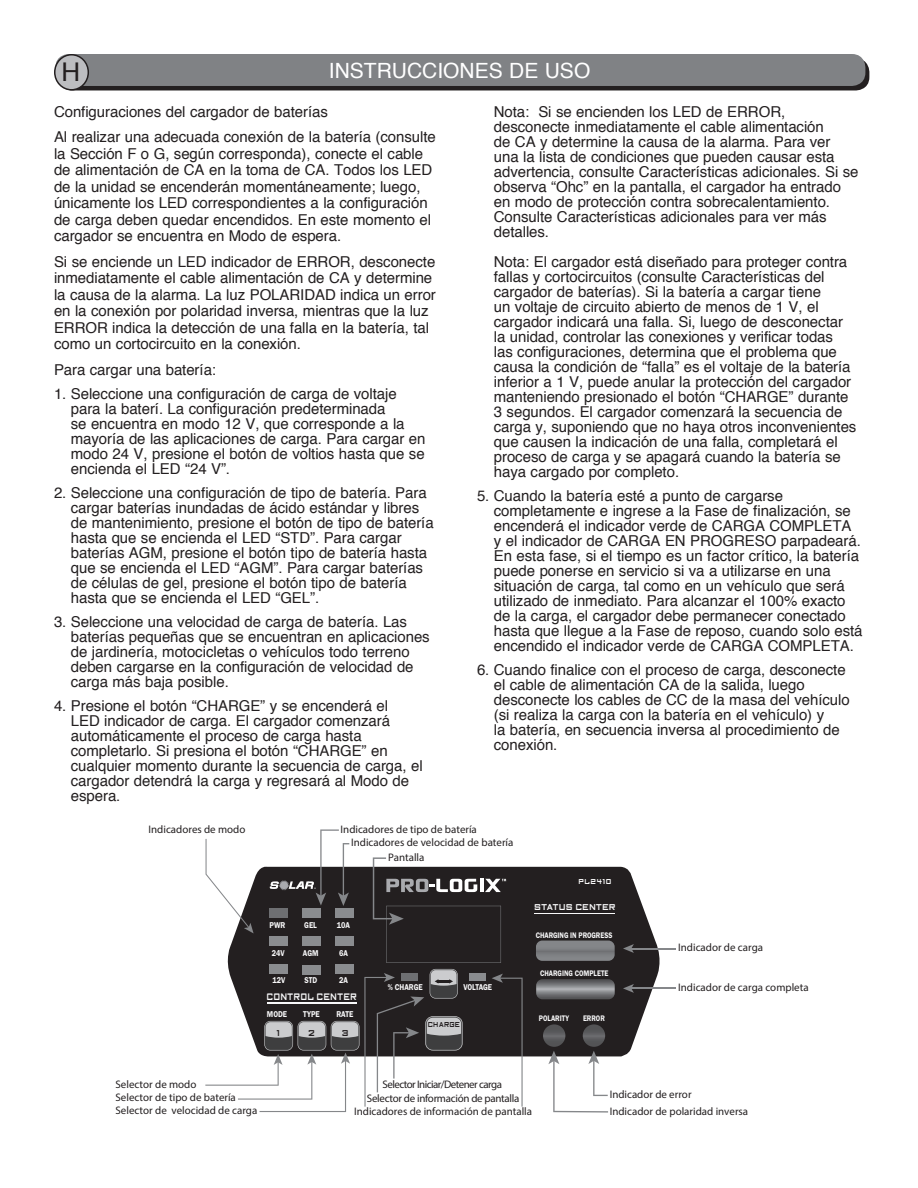
<style>
.page{position:relative;width:918px;height:1188px;background:#fff}
.page>*{position:absolute;margin:0;border:0;box-sizing:border-box;transform-origin:0 0}
.t1{font:25.8px "Helvetica";color:#231f20}
.body_text{font:21px "Helvetica";color:#fff}
.tab{font:15px/15px "Helvetica";letter-spacing:-.005em;color:#231f20}
.t2{font:10.95px/13.2px "Myriad Pro";color:#231f20}
.t3{font:10.95px/13.2px "Myriad Pro";letter-spacing:-.025em;color:#231f20;text-align:center}
.t4{font:9.9px "FF Gothic Two Two";letter-spacing:-.075em;color:#f8f8f9;scale:.82 1}
.t5{font:9px "FF Gothic Two Two";color:#231f20;scale:.9 1}
.t6{font:8.85px "FF Gothic Two Two";letter-spacing:-.075em;color:#f8f8f9;scale:.91 1}
.t7{font:600 8.7px "Franklin Gothic";color:#f8f8f9;scale:.85 1}
.t8{font:600 8.25px "Franklin Gothic";color:#f8f8f9;scale:.83 1}
.t9{font:7.5px "FF Gothic Two Two";letter-spacing:-.075em;color:#231f20;scale:.84 1}
.t10{font:7.5px "FF Gothic One One";color:#fff;scale:.91 1}
</style>
<div class="page">
<div style="left:59px;top:59px;width:810px;height:31px;background:#231f20;border-radius:14px"></div>
<div style="left:55px;top:54px;width:810px;height:32px;background:#808285;border-radius:14px"></div>
<div style="left:55px;top:55px;width:33px;height:35px;background:#bcbdc0;border-radius:50%"></div>
<div style="left:54px;top:54px;width:35px;height:37px;border:2px solid #231f20;border-radius:50%"></div>
<svg style="left:227px;top:865px;width:437px;height:192px;background:#3c3839"></svg>
<svg style="left:206px;top:839px;width:48px;height:94px"></svg>
<hr style="left:631px;top:948px;width:45px;height:1px;background:#85878a">
<svg style="left:623px;top:944px;width:11px;height:9px"></svg>
<hr style="left:631px;top:988px;width:45px;height:1px;background:#85878a">
<svg style="left:623px;top:984px;width:11px;height:9px"></svg>
<svg style="left:548px;top:1051px;width:60px;height:62px"></svg>
<svg style="left:492px;top:974px;width:31px;height:133px"></svg>
<svg style="left:270px;top:829px;width:79px;height:77px"></svg>
<hr style="left:535px;top:913px;width:80px;height:1px;background:#f8f8f9">
<div style="left:302px;top:909px;width:19px;height:9px;background:#8a8c8f"></div>
<div style="left:269px;top:909px;width:19px;height:9px;background:#6e6f72"></div>
<div style="left:335px;top:909px;width:19px;height:9px;background:#8a8c8f"></div>
<div style="left:302px;top:937px;width:19px;height:9px;background:#8a8c8f"></div>
<div style="left:335px;top:937px;width:19px;height:9px;background:#8a8c8f"></div>
<div style="left:269px;top:937px;width:18px;height:9px;background:#8a8c8f"></div>
<div style="left:303px;top:965px;width:18px;height:9px;background:#8a8c8f"></div>
<div style="left:335px;top:965px;width:18px;height:9px;background:#8a8c8f"></div>
<div style="left:269px;top:965px;width:19px;height:9px;background:#8a8c8f"></div>
<div style="left:469px;top:973px;width:17px;height:8px;background:#8a8c8f"></div>
<svg style="left:536px;top:941px;width:79px;height:20px;background:#7c7d80"></svg>
<svg style="left:536px;top:979px;width:79px;height:20px;background:#757679"></svg>
<svg style="left:543px;top:1024px;width:22px;height:23px"></svg>
<svg style="left:583px;top:1024px;width:22px;height:23px"></svg>
<svg style="left:205px;top:969px;width:258px;height:143px"></svg>
<svg style="left:373px;top:857px;width:133px;height:106px;background:#444142"></svg>
<hr style="left:267px;top:1003px;width:90px;height:1px;background:#f8f8f9">
<p class="t1" style="left:61px;top:52px;width:20px">H</p>
<p class="body_text" style="left:329px;top:54px;width:263px">INSTRUCCIONES DE USO</p>
<p class="tab" style="left:54px;top:105px;width:275px">Configuraciones del cargador de baterías</p>
<p class="tab" style="left:54px;top:129px;width:383px;line-height:16.5px">Al realizar una adecuada conexión de la batería (consulte la Sección F o G, según corresponda), conecte el cable de alimentación de CA en la toma de CA. Todos los LED de la unidad se encenderán momentáneamente; luego, únicamente los LED correspondientes a la configuración de carga deben quedar encendidos. En este momento el cargador se encuentra en Modo de espera.</p>
<p class="tab" style="left:54px;top:254px;width:383px;line-height:16.5px">Si se enciende un LED indicador de ERROR, desconecte inmediatamente el cable alimentación de CA y determine la causa de la alarma. La luz POLARIDAD indica un error en la conexión por polaridad inversa, mientras que la luz ERROR indica la detección de una falla en la batería, tal como un cortocircuito en la conexión.</p>
<p class="tab" style="left:54px;top:363px;width:164px">Para cargar una batería:</p>
<p class="tab" style="left:71px;top:387px;width:356px;text-indent:-17px">1. Seleccione una configuración de carga de voltaje para la baterí. La configuración predeterminada<br>se encuentra en modo 12 V, que corresponde a la mayoría de las aplicaciones de carga. Para cargar en modo 24 V, presione el botón de voltios hasta que se encienda el LED “24 V”.</p>
<p class="tab" style="left:71px;top:486px;width:364px;text-indent:-17px">2. Seleccione una configuración de tipo de batería. Para cargar baterías inundadas de ácido estándar y libres de mantenimiento, presione el botón de tipo de batería hasta que se encienda el LED “STD”. Para cargar baterías AGM, presione el botón tipo de batería hasta que se encienda el LED “AGM”. Para cargar baterías de células de gel, presione el botón tipo de batería hasta que se encienda el LED “GEL”.</p>
<p class="tab" style="left:71px;top:615px;width:360px;text-indent:-17px">3. Seleccione una velocidad de carga de batería. Las baterías pequeñas que se encuentran en aplicaciones de jardinería, motocicletas o vehículos todo terreno deben cargarse en la configuración de velocidad de carga más baja posible.</p>
<p class="tab" style="left:71px;top:699px;width:353px;text-indent:-17px">4. Presione el botón “CHARGE” y se encenderá el<br>LED indicador de carga. El cargador comenzará automáticamente el proceso de carga hasta completarlo. Si presiona el botón “CHARGE” en cualquier momento durante la secuencia de carga, el cargador detendrá la carga y regresará al Modo de espera.</p>
<p class="tab" style="left:494px;top:105px;width:366px">Nota: Si se encienden los LED de ERROR, desconecte inmediatamente el cable alimentación<br>de CA y determine la causa de la alarma. Para ver una la lista de condiciones que pueden causar esta advertencia, consulte Características adicionales. Si se observa “Ohc” en la pantalla, el cargador ha entrado en modo de protección contra sobrecalentamiento.<br>Consulte Características adicionales para ver más detalles.</p>
<p class="tab" style="left:494px;top:255px;width:364px">Nota: El cargador está diseñado para proteger contra fallas y cortocircuitos (consulte Características del cargador de baterías). Si la batería a cargar tiene<br>un voltaje de circuito abierto de menos de 1 V, el cargador indicará una falla. Si, luego de desconectar la unidad, controlar las conexiones y verificar todas<br>las configuraciones, determina que el problema que causa la condición de “falla” es el voltaje de la batería inferior a 1 V, puede anular la protección del cargador manteniendo presionado el botón “CHARGE” durante 3 segundos. El cargador comenzará la secuencia de carga y, suponiendo que no haya otros inconvenientes que causen la indicación de una falla, completará el proceso de carga y se apagará cuando la batería se haya cargado por completo.</p>
<p class="tab" style="left:494px;top:489px;width:370px;text-indent:-17px">5. Cuando la batería esté a punto de cargarse completamente e ingrese a la Fase de finalización, se encenderá el indicador verde de CARGA COMPLETA y el indicador de CARGA EN PROGRESO parpadeará.<br>En esta fase, si el tiempo es un factor crítico, la batería puede ponerse en servicio si va a utilizarse en una situación de carga, tal como en un vehículo que será utilizado de inmediato. Para alcanzar el 100% exacto de la carga, el cargador debe permanecer conectado hasta que llegue a la Fase de reposo, cuando solo está encendido el indicador verde de CARGA COMPLETA.</p>
<p class="tab" style="left:494px;top:663px;width:357px;text-indent:-17px">6. Cuando finalice con el proceso de carga, desconecte el cable de alimentación CA de la salida, luego desconecte los cables de CC de la masa del vehículo (si realiza la carga con la batería en el vehículo) y<br>la batería, en secuencia inversa al procedimiento de conexión.</p>
<p class="t2" style="left:149px;top:823px;width:98px">Indicadores de modo</p>
<p class="t2" style="left:351px;top:823px;width:164px;text-indent:-11px">Indicadores de tipo de batería<br>Indicadores de velocidad de batería</p>
<p class="t2" style="left:388px;top:851px;width:38px">Pantalla</p>
<p class="t7" style="left:270px;top:920px;width:20px">PWR</p>
<p class="t7" style="left:337px;top:920px;width:17px">10A</p>
<p class="t7" style="left:304px;top:920px;width:17px">GEL</p>
<p class="t7" style="left:272px;top:948px;width:17px">24V</p>
<p class="t7" style="left:303px;top:948px;width:20px">AGM</p>
<p class="t7" style="left:339px;top:948px;width:12px">6A</p>
<p class="t7" style="left:272px;top:975px;width:17px">12V</p>
<p class="t7" style="left:305px;top:975px;width:17px">STD</p>
<p class="t7" style="left:339px;top:975px;width:12px">2A</p>
<p class="t4" style="left:266px;top:991px;width:113px">CONTROL CENTER</p>
<p class="t7" style="left:267px;top:1008px;width:25px">MODE</p>
<p class="t7" style="left:303px;top:1008px;width:21px">TYPE</p>
<p class="t7" style="left:336px;top:1008px;width:21px">RATE</p>
<p class="t5" style="left:276px;top:1028px;width:6px">1</p>
<p class="t5" style="left:308px;top:1028px;width:10px">2</p>
<p class="t5" style="left:341px;top:1028px;width:10px">3</p>
<p class="t7" style="left:388px;top:982px;width:42px">% CHARGE</p>
<p class="t7" style="left:463px;top:982px;width:35px">VOLTAGE</p>
<p class="t9" style="left:428px;top:1021px;width:40px">CHARGE</p>
<p class="t10" style="left:578px;top:877px;width:39px">PL2410</p>
<p class="t6" style="left:534px;top:902px;width:92px">STATUS CENTER</p>
<p class="t8" style="left:536px;top:930px;width:94px">CHARGING IN PROGRESS</p>
<p class="t8" style="left:540px;top:968px;width:84px">CHARGING COMPLETE</p>
<p class="t8" style="left:539px;top:1014px;width:38px">POLARITY</p>
<p class="t8" style="left:583px;top:1014px;width:28px">ERROR</p>
<p class="t2" style="left:678px;top:941px;width:86px">Indicador de carga</p>
<p class="t2" style="left:678px;top:981px;width:132px">Indicador de carga completa</p>
<p class="t2" style="left:116px;top:1077px;width:143px">Selector de modo<br>Selector de tipo de batería<br>Selector de velocidad de carga</p>
<p class="t3" style="left:354px;top:1078px;width:180px">Selector Iniciar/Detener carga<br>Selector de información de pantalla<br>Indicadores de información de pantalla</p>
<p class="t2" style="left:610px;top:1088px;width:83px">Indicador de error</p>
<p class="t2" style="left:610px;top:1105px;width:140px">Indicador de polaridad inversa</p>
</div>
